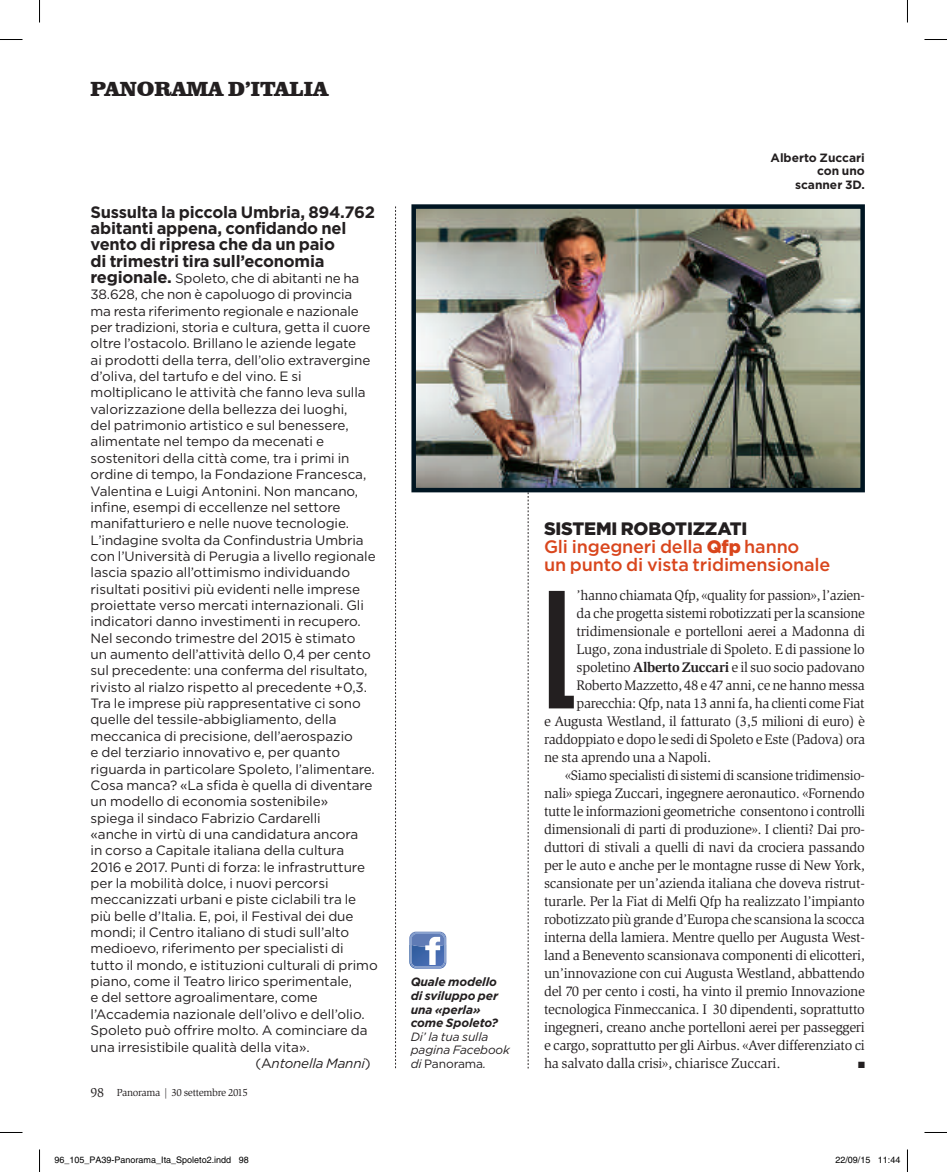
<style>
.page{position:relative;width:947px;height:1172px;background:#fff}
.page>*{position:absolute;margin:0;border:0;box-sizing:border-box;transform-origin:0 0}
.TESTO_Con_capoletter{font:300 176.1px "Compacta LT";color:#231f20}
.t1{font:900 21px "Clarendon BT";color:#231f20}
.BOX_201_Sommario{font:500 18px "Gotham";letter-spacing:-.01em;color:#d9461d}
.BOX_201_Titolo{font:900 18px "Gotham";letter-spacing:-.01em;color:#231f20}
.BOX_200_Testo{font:700 16.5px/16.4px "Gotham";letter-spacing:-.015em;color:#231f20}
.TESTO_Con_rientri{font:14.25px/18px "Slimbach Std";letter-spacing:-.02em;color:#231f20;text-align:justify}
.TESTO_Con_capoletter-2{font:14.25px "Slimbach Std";letter-spacing:-.02em;color:#231f20}
.BOX_200_Testo-2{font:13.5px "Gotham";letter-spacing:-.005em;color:#231f20}
.BOX_200_Testo-3{font:italic 13.5px "Gotham";letter-spacing:-.015em;color:#231f20}
.t2{font:13.5px "Slimbach Std";color:#231f20}
.t3{font:italic 700 12px/13.5px "Gotham";letter-spacing:-.01em;color:#231f20}
.t4{font:italic 12px/13.5px "Gotham";letter-spacing:-.01em;color:#231f20}
.DIDA_Bold_c8{font:700 12px/13.5px "Gotham";color:#231f20;text-align:right}
.t5{font:10.5px "Slimbach Std";letter-spacing:-.025em;color:#231f20}
.t6{font:9px "Helvetica";color:#000}
.TESTO_Con_rientri-2{font:9px "Zapf Dingbats";color:#231f20}
.s1{font-weight:700;font-size:16.5px}
.s2{font-style:normal}
.s3{font-weight:900}
.s4{font-weight:700}
</style>
<div class="page">
<svg style="left:528px;top:492px;width:1px;height:576px"></svg>
<svg style="left:395px;top:206px;width:1px;height:862px"></svg>
<img style="left:416px;top:209px;width:443px;height:278px">
<div style="left:411px;top:204px;width:453px;height:288px;border:4px solid #001522"></div>
<svg style="left:409px;top:932px;width:37px;height:36px"></svg>
<svg style="left:0;top:39px;width:22px;height:1px"></svg>
<svg style="left:924px;top:39px;width:22px;height:1px"></svg>
<svg style="left:0;top:1132px;width:22px;height:1px"></svg>
<svg style="left:924px;top:1132px;width:22px;height:1px"></svg>
<svg style="left:39px;top:0;width:1px;height:22px"></svg>
<svg style="left:39px;top:1149px;width:1px;height:23px"></svg>
<svg style="left:907px;top:0;width:1px;height:22px"></svg>
<svg style="left:907px;top:1149px;width:1px;height:23px"></svg>
<p class="t1" style="left:91px;top:76px;width:239px">PANORAMA D’ITALIA</p>
<p class="BOX_200_Testo" style="left:91px;top:203px;width:286px">Sussulta la piccola Umbria, 894.762 abitanti appena, confidando nel vento di ripresa che da un paio<br>di trimestri tira sull’economia</p>
<p class="BOX_200_Testo-2" style="left:91px;top:269px;width:270px"><span class="s1">regionale.</span> Spoleto, che di abitanti ne ha</p>
<p class="BOX_200_Testo-2" style="left:91px;top:286px;width:263px">38.628, che non è capoluogo di provincia</p>
<p class="BOX_200_Testo-2" style="left:91px;top:302px;width:270px">ma resta riferimento regionale e nazionale</p>
<p class="BOX_200_Testo-2" style="left:91px;top:319px;width:281px">per tradizioni, storia e cultura, getta il cuore</p>
<p class="BOX_200_Testo-2" style="left:91px;top:335px;width:267px">oltre l’ostacolo. Brillano le aziende legate</p>
<p class="BOX_200_Testo-2" style="left:91px;top:351px;width:281px">ai prodotti della terra, dell’olio extravergine</p>
<p class="BOX_200_Testo-2" style="left:91px;top:368px;width:212px">d’oliva, del tartufo e del vino. E si</p>
<p class="BOX_200_Testo-2" style="left:91px;top:384px;width:276px">moltiplicano le attività che fanno leva sulla</p>
<p class="BOX_200_Testo-2" style="left:91px;top:400px;width:258px">valorizzazione della bellezza dei luoghi,</p>
<p class="BOX_200_Testo-2" style="left:91px;top:417px;width:259px">del patrimonio artistico e sul benessere,</p>
<p class="BOX_200_Testo-2" style="left:91px;top:433px;width:235px">alimentate nel tempo da mecenati e</p>
<p class="BOX_200_Testo-2" style="left:91px;top:449px;width:260px">sostenitori della città come, tra i primi in</p>
<p class="BOX_200_Testo-2" style="left:91px;top:466px;width:277px">ordine di tempo, la Fondazione Francesca,</p>
<p class="BOX_200_Testo-2" style="left:91px;top:482px;width:269px">Valentina e Luigi Antonini. Non mancano,</p>
<p class="BOX_200_Testo-2" style="left:91px;top:498px;width:251px">infine, esempi di eccellenze nel settore</p>
<p class="BOX_200_Testo-2" style="left:91px;top:515px;width:260px">manifatturiero e nelle nuove tecnologie.</p>
<p class="BOX_200_Testo-2" style="left:91px;top:531px;width:275px">L’indagine svolta da Confindustria Umbria</p>
<p class="BOX_200_Testo-2" style="left:91px;top:547px;width:287px">con l’Università di Perugia a livello regionale</p>
<p class="BOX_200_Testo-2" style="left:91px;top:564px;width:261px">lascia spazio all’ottimismo individuando</p>
<p class="BOX_200_Testo-2" style="left:91px;top:580px;width:271px">risultati positivi più evidenti nelle imprese</p>
<p class="BOX_200_Testo-2" style="left:91px;top:596px;width:275px">proiettate verso mercati internazionali. Gli</p>
<p class="BOX_200_Testo-2" style="left:91px;top:613px;width:272px">indicatori danno investimenti in recupero.</p>
<p class="BOX_200_Testo-2" style="left:91px;top:629px;width:266px">Nel secondo trimestre del 2015 è stimato</p>
<p class="BOX_200_Testo-2" style="left:91px;top:646px;width:281px">un aumento dell’attività dello 0,4 per cento</p>
<p class="BOX_200_Testo-2" style="left:91px;top:662px;width:278px">sul precedente: una conferma del risultato,</p>
<p class="BOX_200_Testo-2" style="left:91px;top:678px;width:278px">rivisto al rialzo rispetto al precedente +0,3.</p>
<p class="BOX_200_Testo-2" style="left:91px;top:695px;width:272px">Tra le imprese più rappresentative ci sono</p>
<p class="BOX_200_Testo-2" style="left:91px;top:711px;width:247px">quelle del tessile-abbigliamento, della</p>
<p class="BOX_200_Testo-2" style="left:91px;top:727px;width:264px">meccanica di precisione, dell’aerospazio</p>
<p class="BOX_200_Testo-2" style="left:91px;top:744px;width:251px">e del terziario innovativo e, per quanto</p>
<p class="BOX_200_Testo-2" style="left:91px;top:760px;width:286px">riguarda in particolare Spoleto, l’alimentare.</p>
<p class="BOX_200_Testo-2" style="left:91px;top:776px;width:283px">Cosa manca? «La sfida è quella di diventare</p>
<p class="BOX_200_Testo-2" style="left:91px;top:793px;width:239px">un modello di economia sostenibile»</p>
<p class="BOX_200_Testo-2" style="left:91px;top:809px;width:232px">spiega il sindaco Fabrizio Cardarelli</p>
<p class="BOX_200_Testo-2" style="left:91px;top:825px;width:269px">«anche in virtù di una candidatura ancora</p>
<p class="BOX_200_Testo-2" style="left:91px;top:842px;width:255px">in corso a Capitale italiana della cultura</p>
<p class="BOX_200_Testo-2" style="left:91px;top:858px;width:276px">2016 e 2017. Punti di forza: le infrastrutture</p>
<p class="BOX_200_Testo-2" style="left:91px;top:874px;width:239px">per la mobilità dolce, i nuovi percorsi</p>
<p class="BOX_200_Testo-2" style="left:91px;top:891px;width:267px">meccanizzati urbani e piste ciclabili tra le</p>
<p class="BOX_200_Testo-2" style="left:91px;top:907px;width:264px">più belle d’Italia. E, poi, il Festival dei due</p>
<p class="BOX_200_Testo-2" style="left:91px;top:923px;width:260px">mondi; il Centro italiano di studi sull’alto</p>
<p class="BOX_200_Testo-2" style="left:91px;top:940px;width:254px">medioevo, riferimento per specialisti di</p>
<p class="BOX_200_Testo-2" style="left:91px;top:956px;width:288px">tutto il mondo, e istituzioni culturali di primo</p>
<p class="BOX_200_Testo-2" style="left:91px;top:973px;width:263px">piano, come il Teatro lirico sperimentale,</p>
<p class="BOX_200_Testo-2" style="left:91px;top:989px;width:229px">e del settore agroalimentare, come</p>
<p class="BOX_200_Testo-2" style="left:91px;top:1005px;width:276px">l’Accademia nazionale dell’olivo e dell’olio.</p>
<p class="BOX_200_Testo-2" style="left:91px;top:1022px;width:278px">Spoleto può offrire molto. A cominciare da</p>
<p class="BOX_200_Testo-2" style="left:91px;top:1038px;width:221px">una irresistibile qualità della vita».</p>
<p class="BOX_200_Testo-3" style="left:255px;top:1054px;width:117px"><span class="s2">(A</span>ntonella Manni<span class="s2">)</span></p>
<p class="t2" style="left:91px;top:1084px;width:15px">98</p>
<p class="t5" style="left:117px;top:1087px;width:133px">Panorama | 30 settembre 2015</p>
<p class="t3" style="left:411px;top:975px;width:88px">Quale modello</p>
<p class="t3" style="left:411px;top:989px;width:89px">di sviluppo per una «perla»</p>
<p class="t3" style="left:411px;top:1016px;width:89px">come Spoleto?</p>
<p class="t4" style="left:411px;top:1029px;width:101px">Di’ la tua sulla pagina Facebook di <span class="s2">Panorama</span>.</p>
<p class="DIDA_Bold_c8" style="left:770px;top:151px;width:96px">Alberto Zuccari con uno</p>
<p class="DIDA_Bold_c8" style="left:795px;top:178px;width:71px">scanner 3D.</p>
<p class="BOX_201_Titolo" style="left:544px;top:517px;width:205px">SISTEMI ROBOTIZZATI</p>
<p class="BOX_201_Sommario" style="left:544px;top:535px;width:257px">Gli ingegneri della <span class="s3">Qfp</span> hanno</p>
<p class="BOX_201_Sommario" style="left:544px;top:553px;width:288px">un punto di vista tridimensionale</p>
<p class="TESTO_Con_capoletter" style="left:544px;top:559px;width:32px">L</p>
<p class="TESTO_Con_capoletter-2" style="left:576px;top:587px;width:290px">’hanno chiamata Qfp, «quality for passion», l’azien-</p>
<p class="TESTO_Con_capoletter-2" style="left:576px;top:605px;width:290px">da che progetta sistemi robotizzati per la scansione</p>
<p class="TESTO_Con_capoletter-2" style="left:576px;top:623px;width:290px">tridimensionale e portelloni aerei a Madonna di</p>
<p class="TESTO_Con_capoletter-2" style="left:576px;top:641px;width:290px">Lugo, zona industriale di Spoleto. E di passione lo</p>
<p class="TESTO_Con_capoletter-2" style="left:576px;top:659px;width:290px">spoletino <span class="s4">Alberto Zuccari</span> e il suo socio padovano</p>
<p class="TESTO_Con_capoletter-2" style="left:576px;top:677px;width:290px">Roberto Mazzetto, 48 e 47 anni, ce ne hanno messa</p>
<p class="TESTO_Con_capoletter-2" style="left:576px;top:695px;width:289px">parecchia: Qfp, nata 13 anni fa, ha clienti come Fiat</p>
<p class="TESTO_Con_capoletter-2" style="left:544px;top:713px;width:322px">e Augusta Westland, il fatturato (3,5 milioni di euro) è</p>
<p class="TESTO_Con_capoletter-2" style="left:544px;top:731px;width:322px">raddoppiato e dopo le sedi di Spoleto e Este (Padova) ora</p>
<p class="TESTO_Con_capoletter-2" style="left:544px;top:749px;width:169px">ne sta aprendo una a Napoli.</p>
<p class="TESTO_Con_rientri" style="left:544px;top:767px;width:322px;text-indent:21px">«Siamo specialisti di sistemi di scansione tridimensio&shy;nali» spiega Zuccari, ingegnere aeronautico. «Fornendo tutte le informazioni geometriche consentono i controlli dimensionali di parti di produzione». I clienti? Dai pro&shy;duttori di stivali a quelli di navi da crociera passando per le auto e anche per le montagne russe di New York, scansionate per un’azienda italiana che doveva ristrut&shy;turarle. Per la Fiat di Melfi Qfp ha realizzato l’impianto robotizzato più grande d’Europa che scansiona la scocca interna della lamiera. Mentre quello per Augusta West&shy;land a Benevento scansionava componenti di elicotteri, un’innovazione con cui Augusta Westland, abbattendo del 70 per cento i costi, ha vinto il premio Innovazione tecnologica Finmeccanica. I 30 dipendenti, soprattutto ingegneri, creano anche portelloni aerei per passeggeri e cargo, soprattutto per gli Airbus. «Aver differenziato ci ha salvato dalla crisi», chiarisce Zuccari.</p>
<p class="TESTO_Con_rientri-2" style="left:858px;top:1061px;width:8px">■</p>
<p class="t6" style="left:55px;top:1154px;width:196px">96_105_PA39-Panorama_Ita_Spoleto2.indd 98</p>
<p class="t6" style="left:835px;top:1154px;width:67px">22/09/15 11:44</p>
</div>
